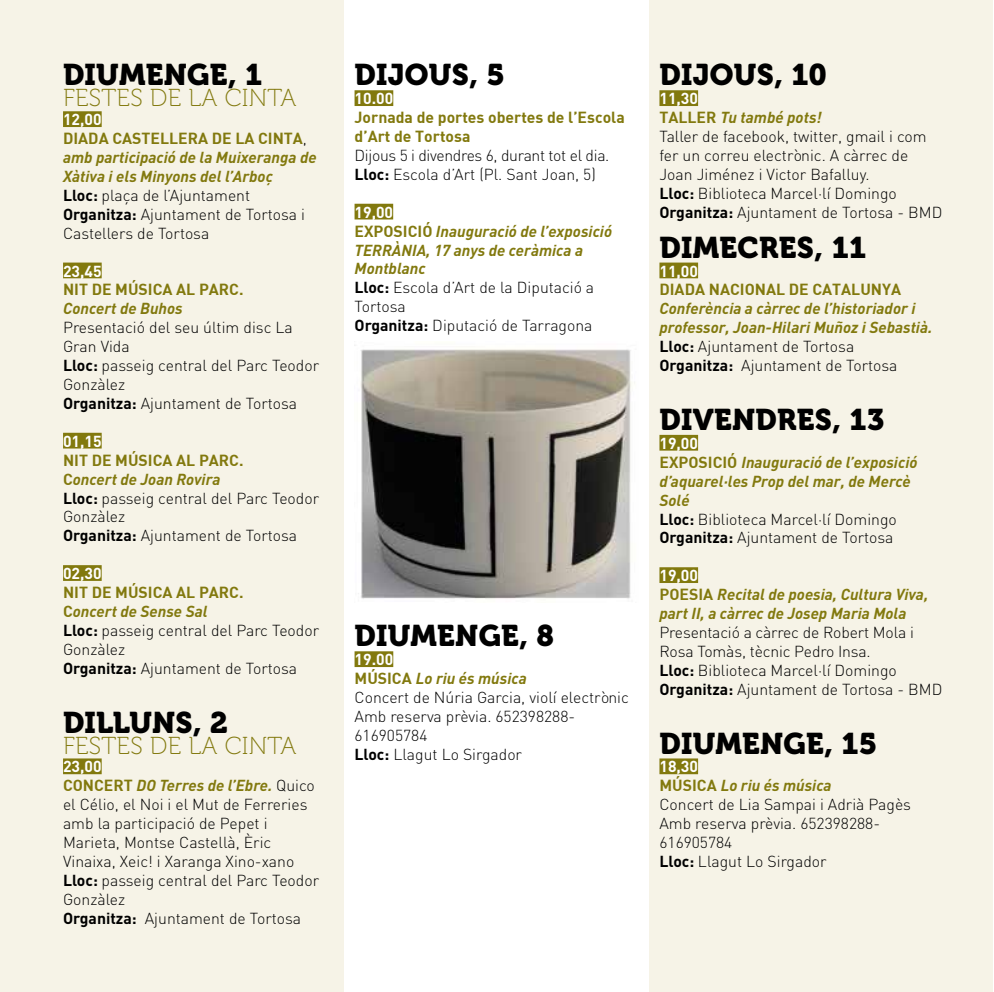
<style>
.page{position:relative;width:994px;height:992px;background:#fff}
.page>*{position:absolute;margin:0;border:0;box-sizing:border-box;transform-origin:0 0}
.t1{font:29.75px "Museo 900";letter-spacing:.01em;color:#000}
.t2{font:24.5px "Museo 100";letter-spacing:.01em;color:#82790e}
.t3{font:300 15.75px/18.9px "DIN";color:#000}
.t4{font:italic 700 15.75px/18.9px "DIN";color:#82790e}
.t5{font:15.75px/18.9px "DIN Bold";color:#82790e}
.t6{font:300 15.75px/18.9px "DIN";letter-spacing:-.02em;color:#000}
.t7{font:700 15.75px "DIN";color:#fff}
.s1{font-family:"DIN";font-weight:300;color:#000}
.s2{font-style:normal;color:#000}
.s3{font-weight:300;font-style:normal;color:#000}
.s4{font-weight:700}
.s5{font-family:"DIN Bold";font-weight:400;color:#82790e}
.s6{font-weight:700;font-style:italic;color:#82790e}
.s7{font-weight:700;color:#fff}
.s8{font-style:normal;color:#fff}
.s9{font-family:"DIN Bold";font-weight:400;font-style:normal}
</style>
<div class="page">
<div style="left:0;top:0;width:343px;height:991px;background:#f6f3e7"></div>
<div style="left:649px;top:0;width:343px;height:991px;background:#f6f3e7"></div>
<div style="left:63px;top:111px;width:39px;height:16px;background:#82790e"></div>
<div style="left:63px;top:262px;width:39px;height:16px;background:#82790e"></div>
<div style="left:63px;top:433px;width:39px;height:15px;background:#82790e"></div>
<div style="left:63px;top:565px;width:39px;height:16px;background:#82790e"></div>
<div style="left:63px;top:758px;width:39px;height:16px;background:#82790e"></div>
<div style="left:354px;top:90px;width:39px;height:16px;background:#82790e"></div>
<div style="left:354px;top:204px;width:39px;height:15px;background:#82790e"></div>
<div style="left:354px;top:651px;width:39px;height:16px;background:#82790e"></div>
<img style="left:354px;top:345px;width:281px;height:254px">
<div style="left:659px;top:90px;width:38px;height:16px;background:#82790e"></div>
<div style="left:659px;top:262px;width:38px;height:16px;background:#82790e"></div>
<div style="left:659px;top:435px;width:38px;height:15px;background:#82790e"></div>
<div style="left:659px;top:567px;width:38px;height:16px;background:#82790e"></div>
<div style="left:659px;top:758px;width:38px;height:16px;background:#82790e"></div>
<h1 class="t1" style="left:63px;top:58px;width:201px">DIUMENGE, 1</h1>
<h2 class="t2" style="left:63px;top:85px;width:235px">FESTES DE LA CINTA</h2>
<p class="t7" style="left:63px;top:109px;width:40px">12,00</p>
<p class="t5" style="left:63px;top:128px;width:245px">DIADA CASTELLERA DE LA CINTA<span class="s1">,</span></p>
<p class="t4" style="left:63px;top:147px;width:255px">amb participació de la Muixeranga de<br>Xàtiva i els Minyons del l’Arboç<br><span class="s2">Lloc:</span> <span class="s3">plaça de l’Ajuntament<br></span><span class="s2">Organitza:</span> <span class="s3">Ajuntament de Tortosa i<br>Castellers de Tortosa</span></p>
<p class="t7" style="left:63px;top:260px;width:40px">23,45</p>
<p class="t5" style="left:63px;top:279px;width:182px">NIT DE MÚSICA AL PARC.</p>
<p class="t4" style="left:63px;top:298px;width:121px">Concert de Buhos</p>
<p class="t3" style="left:63px;top:318px;width:257px">Presentació del seu últim disc La<br>Gran Vida<br><span class="s4">Lloc:</span> passeig central del Parc Teodor<br>Gonzàlez<br><span class="s4">Organitza:</span> Ajuntament de Tortosa</p>
<p class="t7" style="left:63px;top:431px;width:40px">01,15</p>
<p class="t5" style="left:63px;top:450px;width:182px">NIT DE MÚSICA AL PARC.</p>
<p class="t3" style="left:63px;top:469px;width:257px"><span class="s5">C</span><span class="s6">oncert de Joan Rovira<br></span><span class="s4">Lloc:</span> passeig central del Parc Teodor<br>Gonzàlez<br><span class="s4">Organitza:</span> Ajuntament de Tortosa</p>
<p class="t7" style="left:63px;top:563px;width:40px">02,30</p>
<p class="t5" style="left:63px;top:582px;width:182px">NIT DE MÚSICA AL PARC.</p>
<p class="t3" style="left:63px;top:601px;width:257px"><span class="s5">C</span><span class="s6">oncert de Sense Sal<br></span><span class="s4">Lloc:</span> passeig central del Parc Teodor<br>Gonzàlez<br><span class="s4">Organitza:</span> Ajuntament de Tortosa</p>
<h1 class="t1" style="left:63px;top:705px;width:166px">DILLUNS, 2</h1>
<h2 class="t2" style="left:63px;top:732px;width:235px">FESTES DE LA CINTA</h2>
<p class="t3" style="left:63px;top:757px;width:257px"><span class="s7">23,00<br></span><span class="s5">CONCERT</span> <span class="s6">DO Terres de l’Ebre.</span> Quico el Célio, el Noi i el Mut de Ferreries amb la participació de Pepet i<br>Marieta, Montse Castellà, Èric<br>Vinaixa, Xeic! i Xaranga Xino-xano<br><span class="s4">Lloc:</span> passeig central del Parc Teodor<br>Gonzàlez<br><span class="s4">Organitza:</span> Ajuntament de Tortosa</p>
<h1 class="t1" style="left:354px;top:58px;width:152px">DIJOUS, 5</h1>
<p class="t7" style="left:354px;top:88px;width:40px">10.00</p>
<p class="t5" style="left:354px;top:107px;width:271px">Jornada de portes obertes de l’Escola d’Art de Tortosa</p>
<p class="t6" style="left:354px;top:146px;width:256px">Dijous 5 i divendres 6, durant tot el dia.<br><span class="s4">Lloc:</span> Escola d’Art (Pl. Sant Joan, 5)</p>
<p class="t4" style="left:354px;top:202px;width:259px"><span class="s8">19,00<br></span><span class="s9">EXPOSICIÓ</span> Inauguració de l’exposició<br>TERRÀNIA, 17 anys de ceràmica a<br>Montblanc<br><span class="s2">Lloc:</span> <span class="s3">Escola d’Art de la Diputació a<br>Tortosa<br></span><span class="s2">Organitza:</span> <span class="s3">Diputació de Tarragona</span></p>
<h1 class="t1" style="left:354px;top:619px;width:201px">DIUMENGE, 8</h1>
<p class="t3" style="left:354px;top:650px;width:276px"><span class="s7">19.00<br></span><span class="s5">MÚSICA</span> <span class="s6">Lo riu és música<br></span>Concert de Núria Garcia, violí electrònic<br>Amb reserva prèvia. 652398288-<br>616905784<br><span class="s4">Lloc:</span> Llagut Lo Sirgador</p>
<h1 class="t1" style="left:659px;top:58px;width:169px">DIJOUS, 10</h1>
<p class="t3" style="left:659px;top:89px;width:284px"><span class="s7">11,30<br></span><span class="s5">TALLER</span> <span class="s6">Tu també pots!<br></span>Taller de facebook, twitter, gmail i com fer un correu electrònic. A càrrec de<br>Joan Jiménez i Victor Bafalluy.<br><span class="s4">Lloc:</span> Biblioteca Marcel·lí Domingo<br><span class="s4">Organitza:</span> Ajuntament de Tortosa - BMD</p>
<h1 class="t1" style="left:659px;top:230px;width:208px">DIMECRES, 11</h1>
<p class="t7" style="left:659px;top:260px;width:40px">11,00</p>
<p class="t5" style="left:659px;top:279px;width:243px">DIADA NACIONAL DE CATALUNYA</p>
<p class="t4" style="left:659px;top:298px;width:274px">Conferència a càrrec de l’historiador i professor, Joan-Hilari Muñoz i Sebastià.<br><span class="s2">Lloc:</span> <span class="s3">Ajuntament de Tortosa<br></span><span class="s2">Organitza:</span> <span class="s3">Ajuntament de Tortosa</span></p>
<h1 class="t1" style="left:659px;top:402px;width:226px">DIVENDRES, 13</h1>
<p class="t4" style="left:659px;top:433px;width:259px"><span class="s8">19,00<br></span><span class="s9">EXPOSICIÓ</span> Inauguració de l’exposició d’aquarel·les Prop del mar, de Mercè<br>Solé<br><span class="s2">Lloc:</span> <span class="s3">Biblioteca Marcel·lí Domingo<br></span><span class="s2">Organitza:</span> <span class="s3">Ajuntament de Tortosa</span></p>
<p class="t4" style="left:659px;top:565px;width:270px"><span class="s8">19,00<br></span><span class="s9">POESIA</span> Recital de poesia, Cultura Viva, part II, a càrrec de Josep Maria Mola</p>
<p class="t3" style="left:659px;top:622px;width:284px">Presentació a càrrec de Robert Mola i Rosa Tomàs, tècnic Pedro Insa.<br><span class="s4">Lloc:</span> Biblioteca Marcel·lí Domingo <span class="s4">Organitza:</span> Ajuntament de Tortosa - BMD</p>
<h1 class="t1" style="left:659px;top:726px;width:219px">DIUMENGE, 15</h1>
<p class="t3" style="left:659px;top:757px;width:253px"><span class="s7">18,30<br></span><span class="s5">MÚSICA</span> <span class="s6">Lo riu és música<br></span>Concert de Lia Sampai i Adrià Pagès<br>Amb reserva prèvia. 652398288-<br>616905784<br><span class="s4">Lloc:</span> Llagut Lo Sirgador</p>
</div>
